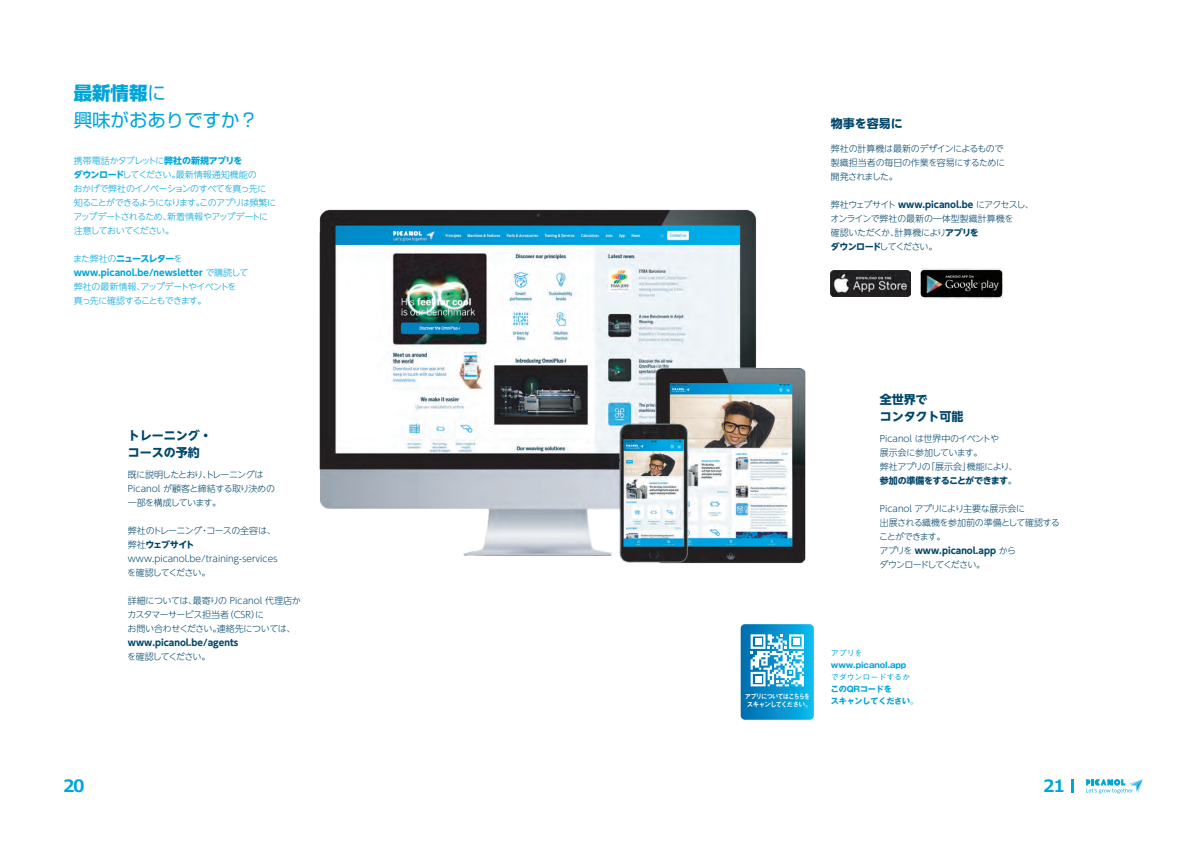
<style>
.page{position:relative;width:1191px;height:842px;background:#fff}
.page>*{position:absolute;margin:0;border:0;box-sizing:border-box;transform-origin:0 0}
.t1{font:18.4px/26.4px "Shin Go Pro";color:#00a5da}
.t2{font:700 17px "Meiryo";color:#00a5da}
.t3{font:700 12px/17px "UD Shin Go NT Pro";letter-spacing:-.005em;color:#00476b}
.t4{font:300 9px/14px "UD Shin Go NT Pro";letter-spacing:-.08em;color:#00a5da}
.t5{font:300 9px/14px "UD Shin Go NT Pro";letter-spacing:-.04em;color:#00476b}
.t6{font:300 9px/14px "UD Shin Go NT Pro";letter-spacing:-.065em;color:#00476b}
.t7{font:300 9px/14px "UD Shin Go NT Pro";color:#00476b}
.t8{font:300 9px/14px "UD Shin Go NT Pro";letter-spacing:-.06em;color:#00476b}
.t9{font:700 8px/12px "Gothic MB101 Pr 5";letter-spacing:-.01em;color:#00a5da}
.t10{font:7px/8px "Midashi Go Pro MB31";letter-spacing:-.155em;color:#fff;scale:.9 1}
.s1{font-weight:800}
.s2{font-weight:700}
.s3{font-family:"Gothic BBB Pr 6";font-weight:500}
</style>
<div class="page">
<img style="left:319px;top:209px;width:487px;height:355px">
<img style="left:831px;top:270px;width:80px;height:27px">
<img style="left:920px;top:269px;width:82px;height:29px">
<svg style="left:740px;top:624px;width:74px;height:96px;background:#3eacd9"></svg>
<div style="left:755px;top:638px;width:6px;height:7px;background:#fff"></div>
<svg style="left:1086px;top:779px;width:56px;height:15px"></svg>
<svg style="left:1071px;top:779px;width:2px;height:13px"></svg>
<p class="t1" style="left:74px;top:78px;width:186px"><span class="s1">最新情報</span>に<br>興味がおありですか？</p>
<p class="t4" style="left:73px;top:154px;width:204px">携帯電話かタブレットに<span class="s2">弊社の新規アプリを<br>ダウンロード</span>してください。最新情報通知機能の<br>おかげで弊社のイノベーションのすべてを真っ先に知ることができるようになります。このアプリは頻繁にアップデートされるため、新着情報やアップデートに注意しておいてください。</p>
<p class="t4" style="left:73px;top:252px;width:177px">また弊社の<span class="s2">ニュースレター</span>を<span class="s2">www.picanol.be/newsletter</span> で購読して弊社の最新情報、アップデートやイベントを<br>真っ先に確認することもできます。</p>
<p class="t3" style="left:128px;top:427px;width:85px">トレーニング・コースの予約</p>
<p class="t8" style="left:128px;top:468px;width:149px">既に説明したとおり、トレーニングは<br>Picanol が顧客と締結する取り決めの一部を構成しています。</p>
<p class="t7" style="left:127px;top:524px;width:152px">弊社のトレーニング・コースの全容は、弊社<span class="s2">ウェブサイト</span>www.picanol.be/training-servicesを確認してください。</p>
<p class="t5" style="left:127px;top:594px;width:175px">詳細については、最寄りの Picanol 代理店かカスタマーサービス担当者（CSR）に<br>お問い合わせください。連絡先については、<span class="s2">www.picanol.be/agents<br></span>を確認してください。</p>
<p class="t3" style="left:831px;top:115px;width:73px">物事を容易に</p>
<p class="t5" style="left:831px;top:142px;width:176px">弊社の計算機は最新のデザインによるもので製織担当者の毎日の作業を容易にするために開発されました。</p>
<p class="t6" style="left:830px;top:198px;width:205px">弊社ウェブサイト <span class="s2">www.picanol.be</span> にアクセスし、オンラインで弊社の最新の一体型製織計算機を<br>確認いただくか、計算機により<span class="s2">アプリを<br>ダウンロード</span>してください。</p>
<p class="t3" style="left:879px;top:391px;width:85px">全世界で<br>コンタクト可能</p>
<p class="t5" style="left:879px;top:432px;width:139px">Picanol は世界中のイベントや<br>展示会に参加しています。<br>弊社アプリの「展示会」機能により、<span class="s2">参加の準備をすることができます</span>。</p>
<p class="t6" style="left:879px;top:502px;width:182px">Picanol アプリにより主要な展示会に<br>出展される織機を参加前の準備として確認することができます。<br>アプリを <span class="s2">www.picanol.app</span> から<br>ダウンロードしてください。</p>
<p class="t10" style="left:745px;top:691px;width:76px">アプリについてはこちらをスキャンしてください。</p>
<p class="t9" style="left:831px;top:646px;width:89px"><span class="s3">アプリを</span>www.picanol.app<br><span class="s3">でダウンロードするか</span>このQRコードを<br>スキャンしてください<span class="s3">。</span></p>
<p class="t2" style="left:63px;top:774px;width:23px">20</p>
<p class="t2" style="left:1043px;top:774px;width:23px">21</p>
</div>
